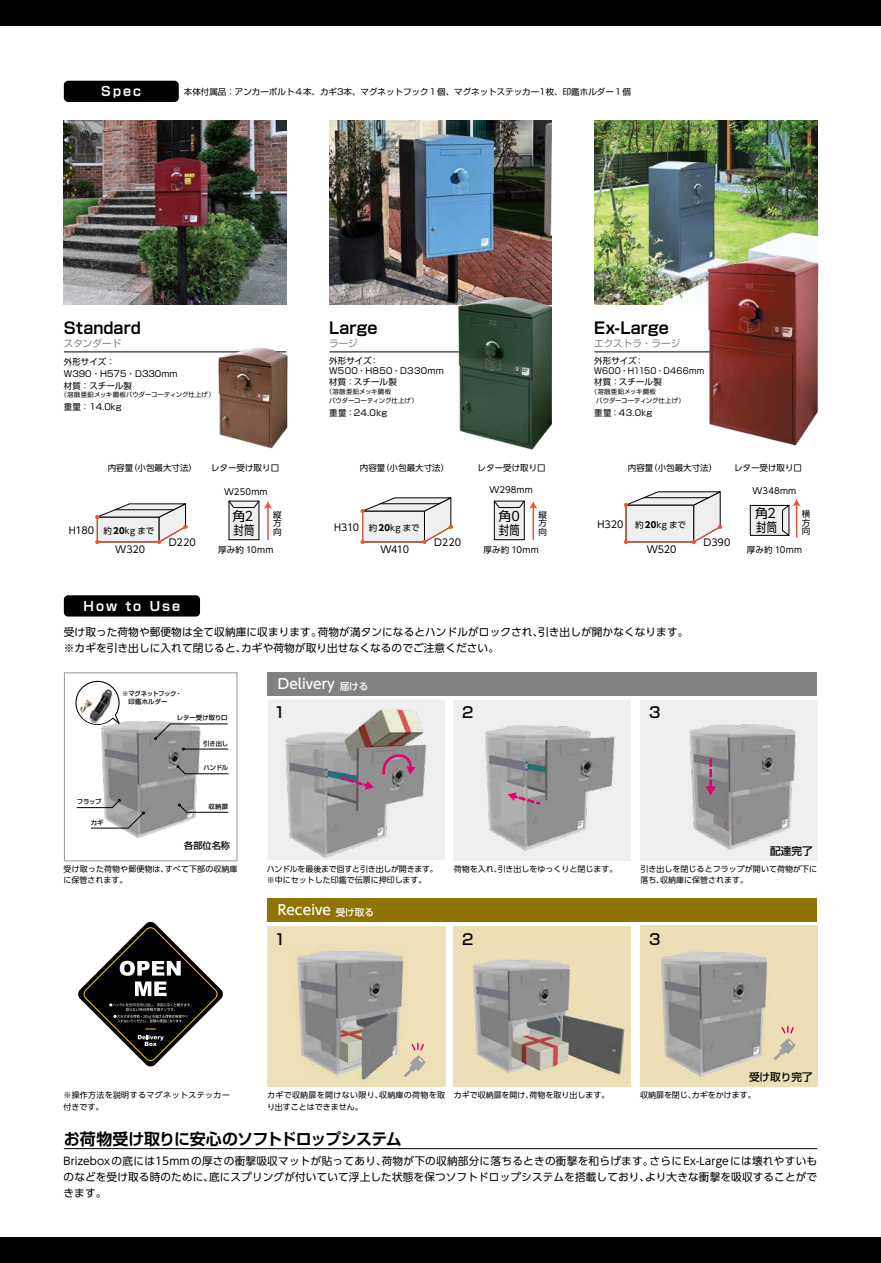
<style>
.page{position:relative;width:881px;height:1263px;background:#fff}
.page>*{position:absolute;margin:0;border:0;box-sizing:border-box;transform-origin:0 0}
.t1{font:700 15.9px "Shin Go Pro De";letter-spacing:-.035em;color:#000}
.t2{font:700 15.9px "Shin Go Pro De";color:#000}
.t3{font:500 14.85px "Shin Go Pro";color:#000}
.t4{font:500 13.8px "UD Shin Go Pro";color:#fff}
.t5{font:12.75px/13.8px "UD Shin Go Pro";letter-spacing:.03em;color:#000}
.t6{font:700 12.75px "Shin Go Pro De";letter-spacing:.16em;color:#fff}
.t7{font:10.65px/15.9px "UD Shin Go Pro";letter-spacing:.01em;color:#000}
.t8{font:500 10.65px "Shin Go Pro";color:#000}
.t9{font:9.6px "UD Shin Go Pro";letter-spacing:-.01em;color:#000}
.t10{font:9.6px "Shin Go Pro";color:#828282}
.t11{font:500 9.15px "Shin Go Pro";color:#000}
.t12{font:8.55px/8.6px "UD Shin Go Pro";color:#000;text-align:justify}
.t13{font:8.55px/11.7px "Shin Go Pro";color:#000}
.t14{font:8.55px/10.6px "Shin Go Pro";letter-spacing:.02em;color:#000}
.t15{font:8.55px/10.6px "Shin Go Pro";letter-spacing:.03em;color:#000}
.t16{font:7.95px/11.7px "UD Shin Go Pro";color:#000}
.t17{font:7.95px/11.7px "UD Shin Go Pro";letter-spacing:-.02em;color:#000}
.t18{font:7.95px/11.7px "UD Shin Go Pro";letter-spacing:.025em;color:#000}
.t19{font:7.95px/11.7px "UD Shin Go Pro";letter-spacing:.05em;color:#000}
.t20{font:6.45px/9.6px "Shin Go Pro";letter-spacing:.01em;color:#000}
.t21{font:500 6.45px/7.5px "Shin Go Pro";letter-spacing:-.015em;color:#000}
.t22{font:500 6.45px "Shin Go Pro";letter-spacing:.005em;color:#000}
.s1{font-weight:700}
.s2{font-size:9.6px}
</style>
<div class="page">
<hr style="left:594px;top:352px;width:222px;height:1px;background:#000">
<div style="left:267px;top:672px;width:549px;height:24px;background:#828282"></div>
<div style="left:267px;top:898px;width:549px;height:24px;background:#907400"></div>
<img style="left:64px;top:120px;width:222px;height:184px">
<img style="left:329px;top:120px;width:222px;height:184px">
<img style="left:594px;top:120px;width:222px;height:184px">
<svg style="left:95px;top:503px;width:93px;height:41px"></svg>
<div style="left:229px;top:501px;width:30px;height:39px;background:#efefef"></div>
<div style="left:228px;top:501px;width:31px;height:39px;border:1px solid #000"></div>
<hr style="left:267px;top:506px;width:1px;height:34px;background:#ea5532">
<svg style="left:228px;top:500px;width:44px;height:9px"></svg>
<svg style="left:360px;top:497px;width:93px;height:47px"></svg>
<div style="left:494px;top:501px;width:30px;height:39px;background:#efefef;border:1px solid #000"></div>
<hr style="left:532px;top:506px;width:2px;height:34px;background:#ea5532">
<svg style="left:493px;top:500px;width:44px;height:9px"></svg>
<svg style="left:623px;top:491px;width:100px;height:53px"></svg>
<div style="left:750px;top:505px;width:38px;height:30px;background:#efefef"></div>
<div style="left:749px;top:505px;width:40px;height:31px;border:1px solid #000"></div>
<hr style="left:795px;top:504px;width:2px;height:33px;background:#ea5532">
<svg style="left:781px;top:499px;width:19px;height:37px"></svg>
<div style="left:64px;top:81px;width:115px;height:21px;background:#000;border-radius:4px"></div>
<div style="left:0;top:0;width:880px;height:26px;background:#000"></div>
<div style="left:0;top:1237px;width:880px;height:26px;background:#000"></div>
<img style="left:705px;top:254px;width:114px;height:192px">
<hr style="left:64px;top:1148px;width:752px;height:1px;background:#000">
<img style="left:267px;top:926px;width:178px;height:160px">
<svg style="left:404px;top:1043px;width:21px;height:34px"></svg>
<div style="left:453px;top:926px;width:177px;height:160px;background:#ecdfb6"></div>
<img style="left:473px;top:959px;width:152px;height:116px">
<img style="left:640px;top:926px;width:177px;height:160px">
<svg style="left:773px;top:1026px;width:22px;height:34px"></svg>
<div style="left:267px;top:699px;width:178px;height:161px;background:#efefef"></div>
<img style="left:285px;top:709px;width:141px;height:149px">
<svg style="left:338px;top:775px;width:35px;height:15px"></svg>
<svg style="left:381px;top:751px;width:34px;height:26px"></svg>
<img style="left:453px;top:700px;width:177px;height:160px">
<svg style="left:507px;top:792px;width:36px;height:15px"></svg>
<img style="left:640px;top:700px;width:176px;height:160px">
<svg style="left:705px;top:758px;width:10px;height:37px"></svg>
<img style="left:101px;top:721px;width:128px;height:117px">
<div style="left:64px;top:672px;width:173px;height:189px;border:1px solid #9fa0a0"></div>
<svg style="left:76px;top:799px;width:69px;height:30px"></svg>
<svg style="left:178px;top:803px;width:51px;height:10px"></svg>
<svg style="left:176px;top:765px;width:53px;height:10px"></svg>
<hr style="left:183px;top:748px;width:45px;height:1px;background:#000">
<svg style="left:154px;top:723px;width:74px;height:17px"></svg>
<svg style="left:75px;top:680px;width:47px;height:46px"></svg>
<img style="left:77px;top:686px;width:39px;height:38px">
<div style="left:64px;top:595px;width:136px;height:21px;background:#000;border-radius:4px"></div>
<svg style="left:78px;top:921px;width:145px;height:146px"></svg>
<hr style="left:64px;top:352px;width:222px;height:1px;background:#000">
<img style="left:216px;top:347px;width:72px;height:102px">
<hr style="left:329px;top:352px;width:217px;height:1px;background:#000">
<img style="left:453px;top:293px;width:98px;height:157px">
<p class="t6" style="left:101px;top:81px;width:41px">Spec</p>
<p class="t13" style="left:184px;top:85px;width:448px">本体付属品：アンカーボルト４本、カギ3本、マグネットフック１個、マグネットステッカー1枚、印鑑ホルダー１個</p>
<h1 class="t2" style="left:64px;top:315px;width:79px">Standard</h1>
<p class="t10" style="left:64px;top:335px;width:59px">スタンダード</p>
<p class="t13" style="left:64px;top:355px;width:115px">外形サイズ：<br>W390・H575・D330mm材質：スチール製</p>
<p class="t20" style="left:61px;top:389px;width:155px">（溶融亜鉛メッキ鋼板パウダーコーティング仕上げ）</p>
<p class="t13" style="left:64px;top:400px;width:59px">重量：14.0kg</p>
<h1 class="t2" style="left:329px;top:315px;width:50px">Large</h1>
<p class="t10" style="left:329px;top:335px;width:30px">ラージ</p>
<p class="t15" style="left:329px;top:354px;width:116px">外形サイズ：<br>W500・H850・D330mm材質：スチール製</p>
<p class="t20" style="left:329px;top:386px;width:90px;text-indent:-3px">（溶融亜鉛メッキ鋼板<br>パウダーコーティング仕上げ）</p>
<p class="t13" style="left:329px;top:406px;width:60px">重量：24.0kg</p>
<h1 class="t2" style="left:594px;top:315px;width:76px">Ex-Large</h1>
<p class="t10" style="left:594px;top:335px;width:88px">エクストラ・ラージ</p>
<p class="t14" style="left:594px;top:354px;width:111px">外形サイズ：<br>W600・H1150・D466mm材質：スチール製</p>
<p class="t20" style="left:596px;top:386px;width:90px;text-indent:-5px">（溶融亜鉛メッキ鋼板<br>パウダーコーティング仕上げ）</p>
<p class="t13" style="left:594px;top:406px;width:60px">重量：43.0kg</p>
<p class="t12" style="left:108px;top:463px;width:91px">内容量（小包最大寸法）</p>
<p class="t12" style="left:211px;top:463px;width:70px">レター受け取り口</p>
<p class="t12" style="left:360px;top:463px;width:91px">内容量（小包最大寸法）</p>
<p class="t12" style="left:477px;top:463px;width:70px">レター受け取り口</p>
<p class="t12" style="left:627px;top:463px;width:91px">内容量（小包最大寸法）</p>
<p class="t12" style="left:733px;top:463px;width:70px">レター受け取り口</p>
<p class="t9" style="left:69px;top:523px;width:27px">H180</p>
<p class="t12" style="left:103px;top:526px;width:52px">約<span class="s1">20</span>kg まで</p>
<p class="t9" style="left:115px;top:541px;width:31px">W320</p>
<p class="t9" style="left:169px;top:534px;width:28px">D220</p>
<p class="t12" style="left:224px;top:487px;width:45px">W250mm</p>
<p class="t5" style="left:232px;top:509px;width:24px">角２封筒</p>
<p class="t12" style="left:218px;top:545px;width:57px">厚み約 10mm</p>
<p class="t12" style="left:273px;top:510px;width:10px">縦方向</p>
<p class="t9" style="left:334px;top:520px;width:27px">H310</p>
<p class="t12" style="left:369px;top:523px;width:52px">約<span class="s1">20</span>kg まで</p>
<p class="t9" style="left:380px;top:541px;width:30px">W410</p>
<p class="t9" style="left:434px;top:534px;width:28px">D220</p>
<p class="t12" style="left:489px;top:485px;width:45px">W298mm</p>
<p class="t5" style="left:498px;top:509px;width:23px">角0封筒</p>
<p class="t12" style="left:538px;top:510px;width:10px">縦方向</p>
<p class="t12" style="left:483px;top:545px;width:57px">厚み約 10mm</p>
<p class="t9" style="left:597px;top:517px;width:27px">H320</p>
<p class="t12" style="left:635px;top:520px;width:52px">約<span class="s1">20</span>kg まで</p>
<p class="t9" style="left:646px;top:541px;width:31px">W520</p>
<p class="t9" style="left:703px;top:534px;width:28px">D390</p>
<p class="t12" style="left:752px;top:486px;width:45px">W348mm</p>
<p class="t5" style="left:754px;top:506px;width:24px">角２封筒</p>
<p class="t12" style="left:801px;top:509px;width:10px">横方向</p>
<p class="t12" style="left:746px;top:545px;width:57px">厚み約 10mm</p>
<p class="t6" style="left:84px;top:595px;width:98px">How to Use</p>
<p class="t7" style="left:64px;top:624px;width:626px">受け取った荷物や郵便物は全て収納庫に収まります。荷物が満タンになるとハンドルがロックされ、引き出しが開かなくなります。※カギを引き出しに入れて閉じると、カギや荷物が取り出せなくなるのでご注意ください。</p>
<p class="t21" style="left:77px;top:797px;width:26px">フラップ</p>
<p class="t21" style="left:91px;top:818px;width:14px">カギ</p>
<p class="t21" style="left:122px;top:689px;width:61px">※マグネットフック・　印鑑ホルダー</p>
<p class="t22" style="left:176px;top:712px;width:52px">レター受け取り口</p>
<p class="t21" style="left:203px;top:739px;width:27px">引き出し</p>
<p class="t21" style="left:203px;top:763px;width:26px">ハンドル</p>
<p class="t21" style="left:208px;top:802px;width:21px">収納扉</p>
<p class="t4" style="left:278px;top:673px;width:92px">Delivery <span class="s2">届ける</span></p>
<h2 class="t3" style="left:272px;top:700px;width:16px">１</h2>
<h2 class="t3" style="left:462px;top:700px;width:13px">2</h2>
<h2 class="t3" style="left:648px;top:700px;width:13px">3</h2>
<p class="t11" style="left:184px;top:838px;width:47px">各部位名称</p>
<p class="t16" style="left:64px;top:862px;width:175px">受け取った荷物や郵便物は、すべて下部の収納庫に保管されます。</p>
<p class="t17" style="left:267px;top:862px;width:172px">ハンドルを最後まで回すと引き出しが開きます。※中にセットした印鑑で伝票に押印します。</p>
<p class="t16" style="left:453px;top:862px;width:165px">荷物を入れ、引き出しをゆっくりと閉じます。</p>
<p class="t4" style="left:278px;top:899px;width:97px">Receive <span class="s2">受け取る</span></p>
<p class="t8" style="left:770px;top:842px;width:44px">配達完了</p>
<p class="t16" style="left:640px;top:862px;width:178px">引き出しを閉じるとフラップが開いて荷物が下に落ち、収納庫に保管されます。</p>
<h2 class="t3" style="left:272px;top:927px;width:16px">１</h2>
<h2 class="t3" style="left:462px;top:927px;width:13px">2</h2>
<h2 class="t3" style="left:648px;top:927px;width:13px">3</h2>
<p class="t19" style="left:64px;top:1089px;width:168px">※操作方法を説明するマグネットステッカー付きです。</p>
<p class="t18" style="left:267px;top:1089px;width:179px">カギで収納扉を開けない限り、収納庫の荷物を取り出すことはできません。</p>
<p class="t16" style="left:453px;top:1089px;width:157px">カギで収納扉を開け、荷物を取り出します。</p>
<h1 class="t1" style="left:64px;top:1126px;width:339px">お荷物受け取りに安心のソフトドロップシステム</h1>
<p class="t8" style="left:748px;top:1068px;width:65px">受け取り完了</p>
<p class="t16" style="left:639px;top:1089px;width:117px">収納扉を閉じ、カギをかけます。</p>
<p class="t7" style="left:64px;top:1152px;width:754px;text-align:justify">Brizeboxの底には15mmの厚さの衝撃吸収マットが貼ってあり、荷物が下の収納部分に落ちるときの衝撃を和らげます。さらにEx-Largeには壊れやすいものなどを受け取る時のために、底にスプリングが付いていて浮上した状態を保つソフトドロップシステムを搭載しており、より大きな衝撃を吸収することができます。</p>
</div>
